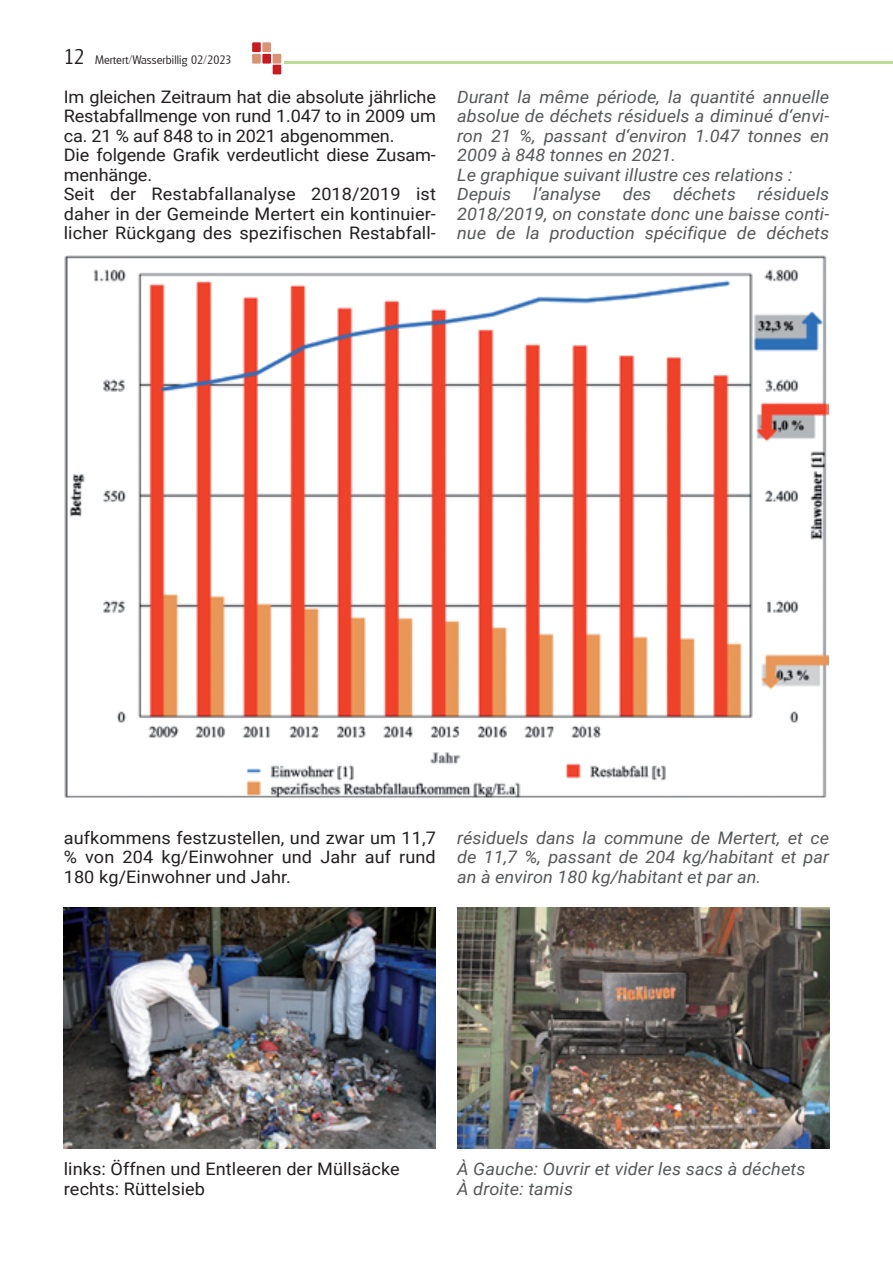
<style>
.page{position:relative;width:893px;height:1263px;background:#fff}
.page>*{position:absolute;margin:0;border:0;box-sizing:border-box;transform-origin:0 0}
.t1{font:italic 17.25px/19.5px "Roboto";color:#57585a;scale:1.05 1}
.t2{font:17.25px/19.5px "Roboto";letter-spacing:.005em;color:#231f20;scale:1.05 1}
.t3{font:300 12px "Glasgow";letter-spacing:.01em;color:#231f20}
.s1{font-size:21px}
</style>
<div class="page">
<div style="left:252px;top:42px;width:9px;height:10px;background:#c81a21"></div>
<div style="left:262px;top:54px;width:9px;height:10px;background:#c81a21"></div>
<div style="left:273px;top:65px;width:8px;height:9px;background:#c81a21"></div>
<div style="left:262px;top:42px;width:9px;height:10px;background:#d89274"></div>
<div style="left:252px;top:54px;width:9px;height:10px;background:#d89274"></div>
<div style="left:273px;top:54px;width:8px;height:10px;background:#d89274"></div>
<hr style="left:285px;top:62px;width:608px;height:2px;background:#bddc9a">
<img style="left:64px;top:256px;width:765px;height:542px">
<img style="left:64px;top:907px;width:372px;height:241px">
<img style="left:457px;top:907px;width:372px;height:241px">
<p class="t3" style="left:64px;top:52px;width:169px"><span class="s1">12</span> Mertert/Wasserbillig 02/2023</p>
<p class="t2" style="left:64px;top:86px;width:356px">Im gleichen Zeitraum hat die absolute jährliche Restabfallmenge von rund 1.047 to in 2009 um ca. 21 % auf 848 to in 2021 abgenommen.<br>Die folgende Grafik verdeutlicht diese Zusam&shy;menhänge.<br>Seit der Restabfallanalyse 2018/2019 ist daher in der Gemeinde Mertert ein kontinuier&shy;licher Rückgang des spezifischen Restabfall-</p>
<p class="t1" style="left:457px;top:86px;width:356px">Durant la même période, la quantité annuelle absolue de déchets résiduels a diminué d‘envi&shy;ron 21 %, passant d‘environ 1.047 tonnes en 2009 à 848 tonnes en 2021.<br>Le graphique suivant illustre ces relations :<br>Depuis</p>
<p class="t1" style="left:533px;top:184px;width:66px">l‘analyse</p>
<p class="t1" style="left:623px;top:184px;width:29px">des</p>
<p class="t1" style="left:673px;top:184px;width:61px">déchets</p>
<p class="t1" style="left:457px;top:184px;width:356px;text-align:justify;text-indent:300px">résiduels 2018/2019, on constate donc une baisse conti&shy;nue de la production spécifique de déchets</p>
<p class="t2" style="left:64px;top:827px;width:356px;text-align:justify">aufkommens festzustellen, und zwar um 11,7 % von 204 kg/Einwohner und Jahr auf rund 180 kg/Einwohner und Jahr.</p>
<p class="t1" style="left:457px;top:827px;width:356px;text-align:justify">résiduels dans la commune de Mertert, et ce de 11,7 %, passant de 204 kg/habitant et par an à environ 180 kg/habitant et par an.</p>
<p class="t2" style="left:64px;top:1159px;width:322px">links: Öffnen und Entleeren der Müllsäcke rechts: Rüttelsieb</p>
<p class="t1" style="left:457px;top:1159px;width:333px">À Gauche: Ouvrir et vider les sacs à déchets<br>À droite: tamis</p>
</div>
